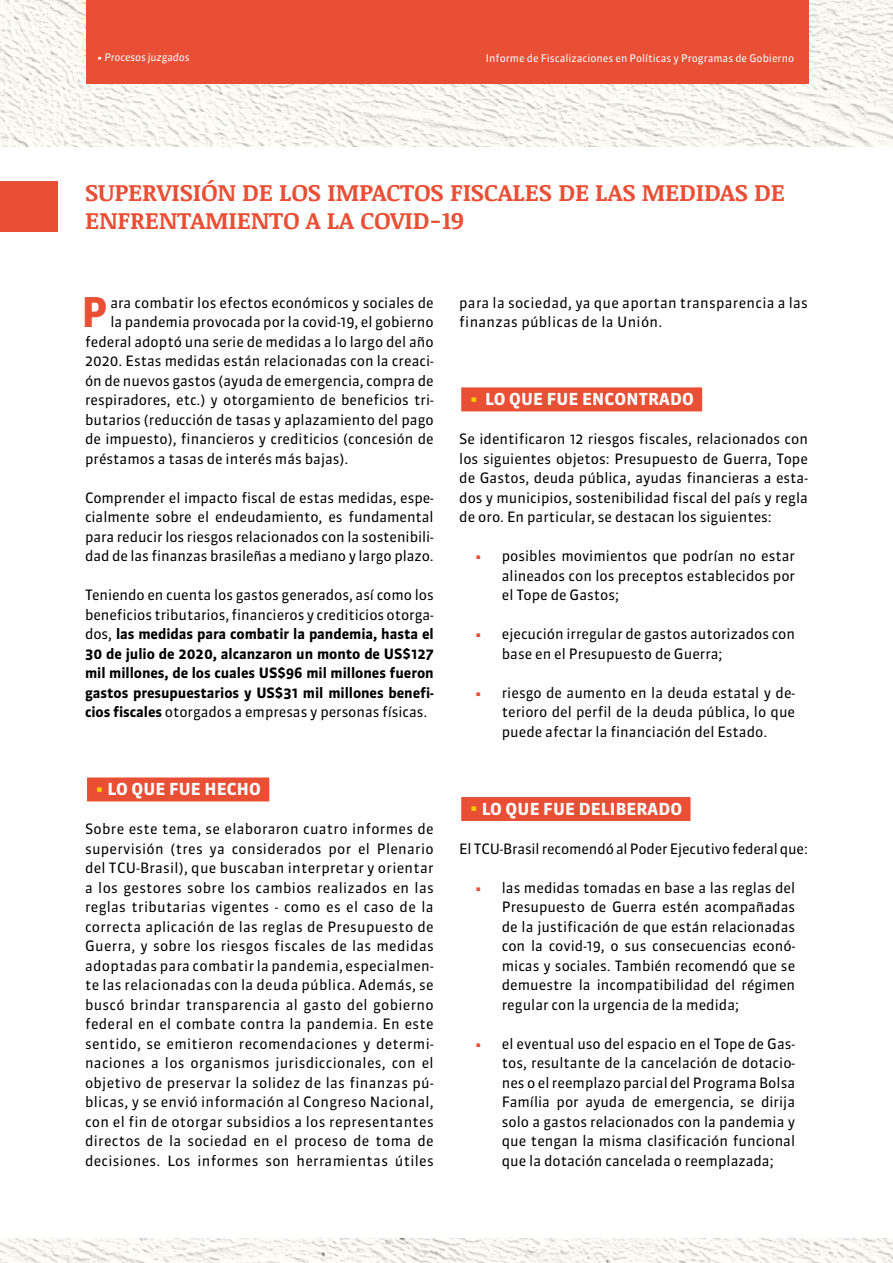
<style>
.page{position:relative;width:893px;height:1263px;background:#fff}
.page>*{position:absolute;margin:0;border:0;box-sizing:border-box;transform-origin:0 0}
.t1{font:700 40.8px "Sanuk";color:#e94f35}
.t2{font:700 24px/28.8px "Noticia Text";letter-spacing:-.005em;color:#e94f35}
.t3{font:700 16.5px "Sanuk";letter-spacing:.01em;color:#fff}
.t4{font:14.25px/19.5px "Sanuk";color:#000;text-align:justify}
.t5{font:700 14.25px/19.5px "Sanuk";letter-spacing:-.005em;color:#000;text-align:justify}
.t6{font:14.25px/19.5px "Sanuk";letter-spacing:.02em;color:#000}
.t7{font:10.5px "Sanuk";color:#fff}
.t8{font:italic 10.5px "Sanuk";letter-spacing:-.01em;color:#fff}
.s1{font-weight:400}
.s2{color:#fccd00}
.s3{color:#e94f35}
</style>
<div class="page">
<svg style="left:0;top:0;width:893px;height:147px;fill:#f9f8f2"></svg>
<img style="left:0;top:1239px;width:893px;height:24px">
<div style="left:0;top:181px;width:57px;height:51px;background:#e94f35"></div>
<div style="left:87px;top:777px;width:182px;height:24px;background:#e94f35"></div>
<div style="left:461px;top:387px;width:241px;height:24px;background:#e94f35"></div>
<div style="left:461px;top:797px;width:229px;height:24px;background:#e94f35"></div>
<div style="left:86px;top:0;width:722px;height:84px;background:#e94f35"></div>
<p class="t8" style="left:97px;top:51px;width:94px">• Procesos juzgados</p>
<p class="t7" style="left:486px;top:52px;width:310px">Informe de Fiscalizaciones en Políticas y Programas de Gobierno</p>
<h2 class="t2" style="left:85px;top:177px;width:701px">SUPERVISIÓN DE LOS IMPACTOS FISCALES DE LAS MEDIDAS DE<br>ENFRENTAMIENTO A LA COVID-19</h2>
<h1 class="t1" style="left:82px;top:287px;width:28px">P</h1>
<p class="t4" style="left:110px;top:293px;width:325px">ara combatir los efectos económicos y sociales de</p>
<p class="t4" style="left:110px;top:312px;width:325px">la pandemia provocada por la covid-19, el gobierno</p>
<p class="t4" style="left:85px;top:332px;width:350px">federal adoptó una serie de medidas a lo largo del año</p>
<p class="t4" style="left:85px;top:351px;width:350px">2020. Estas medidas están relacionadas con la creaci-</p>
<p class="t4" style="left:85px;top:371px;width:350px">ón de nuevos gastos (ayuda de emergencia, compra de</p>
<p class="t4" style="left:85px;top:390px;width:350px">respiradores, etc.) y otorgamiento de beneficios tri-</p>
<p class="t4" style="left:85px;top:410px;width:350px">butarios (reducción de tasas y aplazamiento del pago</p>
<p class="t4" style="left:85px;top:429px;width:350px">de impuesto), financieros y crediticios (concesión de</p>
<p class="t4" style="left:85px;top:449px;width:265px">préstamos a tasas de interés más bajas).</p>
<p class="t4" style="left:85px;top:488px;width:350px">Comprender el impacto fiscal de estas medidas, espe&shy;cialmente sobre el endeudamiento, es fundamental para reducir los riesgos relacionados con la sostenibili&shy;dad de las finanzas brasileñas a mediano y largo plazo.</p>
<p class="t5" style="left:85px;top:585px;width:350px"><span class="s1">Teniendo en cuenta los gastos generados, así como los beneficios tributarios, financieros y crediticios otorga&shy;dos,</span> las medidas para combatir la pandemia, hasta el 30 de julio de 2020, alcanzaron un monto de US$127 mil millones, de los cuales US$96 mil millones fueron gastos presupuestarios y US$31 mil millones benefi&shy;cios fiscales <span class="s1">otorgados a empresas y personas físicas.</span></p>
<p class="t3" style="left:96px;top:779px;width:167px"><span class="s2">•</span> LO QUE FUE HECHO</p>
<p class="t4" style="left:85px;top:819px;width:350px">Sobre este tema, se elaboraron cuatro informes de supervisión (tres ya considerados por el Plenario del TCU-Brasil), que buscaban interpretar y orientar a los gestores sobre los cambios realizados en las reglas tributarias vigentes - como es el caso de la correcta aplicación de las reglas de Presupuesto de Guerra, y sobre los riesgos fiscales de las medidas adoptadas para combatir la pandemia, especialmen&shy;te las relacionadas con la deuda pública. Además, se buscó brindar transparencia al gasto del gobierno federal en el combate contra la pandemia. En este sentido, se emitieron recomendaciones y determi&shy;naciones a los organismos jurisdiccionales, con el objetivo de preservar la solidez de las finanzas pú&shy;blicas, y se envió información al Congreso Nacional, con el fin de otorgar subsidios a los representantes directos de la sociedad en el proceso de toma de decisiones. Los informes son herramientas útiles</p>
<p class="t6" style="left:459px;top:293px;width:350px">para la sociedad, ya que aportan transparencia a las finanzas públicas de la Unión.</p>
<p class="t3" style="left:470px;top:389px;width:226px"><span class="s2">•</span> LO QUE FUE ENCONTRADO</p>
<p class="t4" style="left:459px;top:429px;width:350px">Se identificaron 12 riesgos fiscales, relacionados con los siguientes objetos: Presupuesto de Guerra, Tope de Gastos, deuda pública, ayudas financieras a esta&shy;dos y municipios, sostenibilidad fiscal del país y regla de oro. En particular, se destacan los siguientes:</p>
<p class="t4" style="left:502px;top:546px;width:295px;text-indent:-27px"><span class="s3">•</span> posibles movimientos que podrían no estar alineados con los preceptos establecidos por el Tope de Gastos;</p>
<p class="t4" style="left:502px;top:624px;width:295px;text-indent:-27px"><span class="s3">•</span> ejecución irregular de gastos autorizados con base en el Presupuesto de Guerra;</p>
<p class="t4" style="left:502px;top:683px;width:295px;text-indent:-27px"><span class="s3">•</span> riesgo de aumento en la deuda estatal y de&shy;terioro del perfil de la deuda pública, lo que puede afectar la financiación del Estado.</p>
<p class="t3" style="left:470px;top:798px;width:214px"><span class="s2">•</span> LO QUE FUE DELIBERADO</p>
<p class="t4" style="left:459px;top:839px;width:350px">El TCU-Brasil recomendó al Poder Ejecutivo federal que:</p>
<p class="t4" style="left:502px;top:878px;width:295px;text-indent:-27px"><span class="s3">•</span> las medidas tomadas en base a las reglas del Presupuesto de Guerra estén acompañadas de la justificación de que están relacionadas con la covid-19, o sus consecuencias econó&shy;micas y sociales. También recomendó que se demuestre la incompatibilidad del régimen regular con la urgencia de la medida;</p>
<p class="t4" style="left:502px;top:1034px;width:295px;text-indent:-27px"><span class="s3">•</span> el eventual uso del espacio en el Tope de Gas&shy;tos, resultante de la cancelación de dotacio&shy;nes o el reemplazo parcial del Programa Bolsa Família por ayuda de emergencia, se dirija solo a gastos relacionados con la pandemia y que tengan la misma clasificación funcional que la dotación cancelada o reemplazada;</p>
</div>
